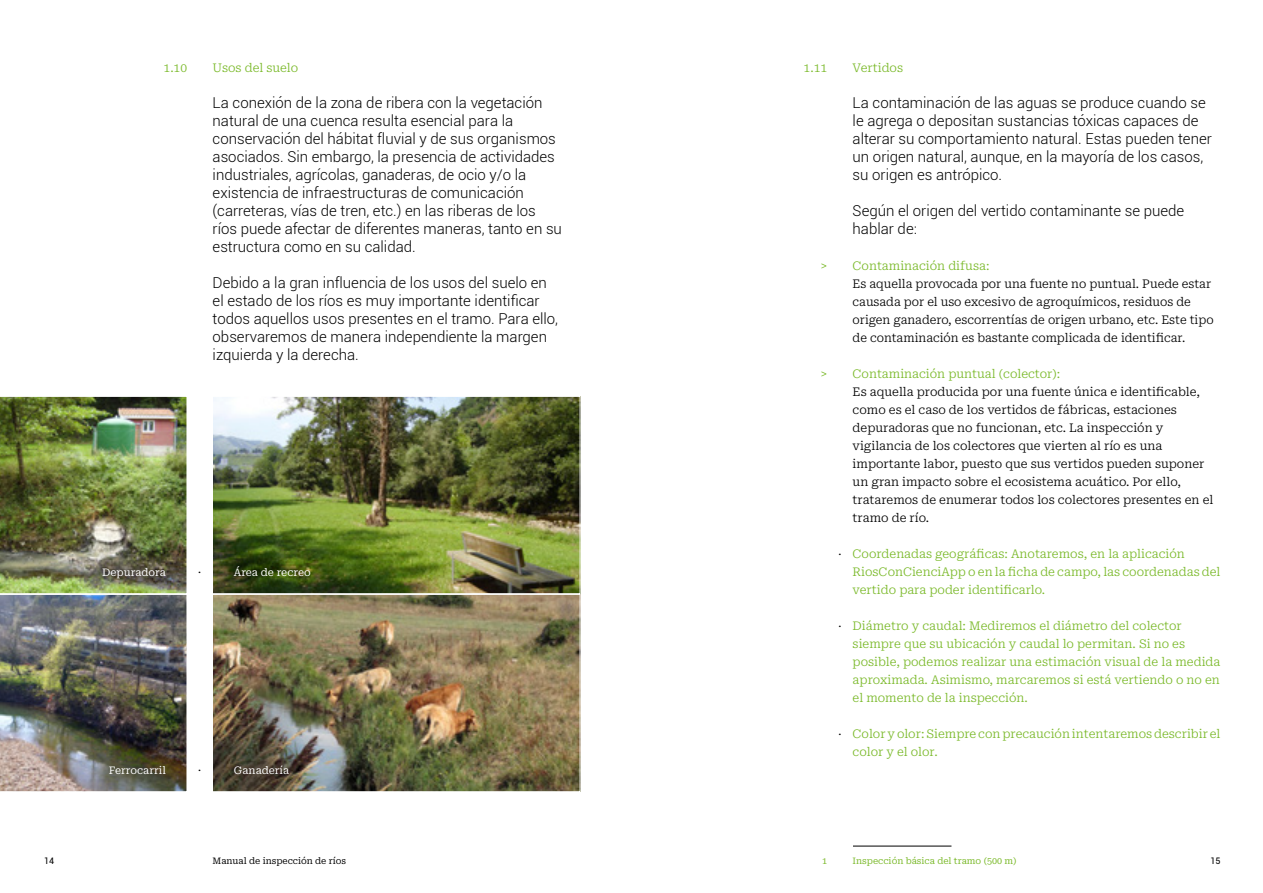
<style>
.page{position:relative;width:1263px;height:893px;background:#fff}
.page>*{position:absolute;margin:0;border:0;box-sizing:border-box;transform-origin:0 0}
.t1{font:300 15px/18px "Roboto";color:#000}
.t2{font:300 12px/18px "Roboto Serif";color:#000}
.t3{font:300 12px/18px "Roboto Serif";color:#7ab929}
.t4{font:10.5px "Roboto Serif";color:#fff}
.t5{font:10.5px "Roboto Serif";color:#000}
.t6{font:9px "Roboto Serif";color:#7ab929}
.t7{font:9px "Roboto Serif";color:#000}
.t8{font:9px "Roboto";color:#000}
</style>
<div class="page">
<img style="left:213px;top:396px;width:368px;height:198px">
<img style="left:213px;top:594px;width:368px;height:198px">
<img style="left:0;top:396px;width:187px;height:396px">
<hr style="left:853px;top:846px;width:98px;height:1px;background:#000">
<p class="t3" style="left:164px;top:58px;width:25px">1.10</p>
<p class="t3" style="left:213px;top:58px;width:87px">Usos del suelo</p>
<p class="t1" style="left:213px;top:93px;width:351px">La conexión de la zona de ribera con la vegetación natural de una cuenca resulta esencial para la conservación del hábitat fluvial y de sus organismos asociados. Sin embargo, la presencia de actividades industriales, agrícolas, ganaderas, de ocio y/o la existencia de infraestructuras de comunicación (carreteras, vías de tren, etc.) en las riberas de los ríos puede afectar de diferentes maneras, tanto en su estructura como en su calidad.</p>
<p class="t1" style="left:213px;top:273px;width:347px">Debido a la gran influencia de los usos del suelo en el estado de los ríos es muy importante identificar todos aquellos usos presentes en el tramo. Para ello, observaremos de manera independiente la margen izquierda y la derecha.</p>
<p class="t4" style="left:102px;top:563px;width:65px">Depuradora</p>
<p class="t5" style="left:198px;top:563px;width:4px">·</p>
<p class="t4" style="left:234px;top:563px;width:78px">Área de recreo</p>
<p class="t3" style="left:804px;top:58px;width:25px">1.11</p>
<p class="t3" style="left:820px;top:256px;width:8px">&gt;</p>
<p class="t3" style="left:820px;top:364px;width:8px">&gt;</p>
<p class="t5" style="left:838px;top:545px;width:4px">·</p>
<p class="t5" style="left:838px;top:617px;width:4px">·</p>
<p class="t5" style="left:838px;top:725px;width:4px">·</p>
<p class="t3" style="left:853px;top:58px;width:52px">Vertidos</p>
<p class="t1" style="left:853px;top:93px;width:361px">La contaminación de las aguas se produce cuando se le agrega o depositan sustancias tóxicas capaces de alterar su comportamiento natural. Estas pueden tener un origen natural, aunque, en la mayoría de los casos, su origen es antrópico.</p>
<p class="t1" style="left:853px;top:201px;width:333px">Según el origen del vertido contaminante se puede hablar de:</p>
<p class="t3" style="left:853px;top:256px;width:138px">Contaminación difusa:</p>
<p class="t2" style="left:853px;top:274px;width:363px">Es aquella provocada por una fuente no puntual. Puede estar causada por el uso excesivo de agroquímicos, residuos de origen ganadero, escorrentías de origen urbano, etc. Este tipo de contaminación es bastante complicada de identificar.</p>
<p class="t3" style="left:853px;top:364px;width:209px">Contaminación puntual (colector):</p>
<p class="t2" style="left:853px;top:382px;width:362px">Es aquella producida por una fuente única e identificable, como es el caso de los vertidos de fábricas, estaciones depuradoras que no funcionan, etc. La inspección y vigilancia de los colectores que vierten al río es una importante labor, puesto que sus vertidos pueden suponer un gran impacto sobre el ecosistema acuático. Por ello, trataremos de enumerar todos los colectores presentes en el tramo de río.</p>
<p class="t3" style="left:853px;top:544px;width:369px">Coordenadas geográficas: Anotaremos, en la aplicación<br>RiosConCienciApp o en la ficha de campo, las coordenadas del vertido para poder identificarlo.</p>
<p class="t3" style="left:853px;top:616px;width:369px">Diámetro y caudal: Mediremos el diámetro del colector siempre que su ubicación y caudal lo permitan. Si no es posible, podemos realizar una estimación visual de la medida aproximada. Asimismo, marcaremos si está vertiendo o no en el momento de la inspección.</p>
<p class="t3" style="left:853px;top:724px;width:369px">Color y olor: Siempre con precaución intentaremos describir el color y el olor.</p>
<p class="t4" style="left:109px;top:761px;width:59px">Ferrocarril</p>
<p class="t5" style="left:198px;top:761px;width:4px">·</p>
<p class="t4" style="left:234px;top:761px;width:57px">Ganadería</p>
<p class="t8" style="left:44px;top:854px;width:12px">14</p>
<p class="t7" style="left:213px;top:853px;width:135px">Manual de inspección de ríos</p>
<p class="t8" style="left:1210px;top:854px;width:12px">15</p>
<p class="t6" style="left:822px;top:853px;width:7px">1</p>
<p class="t6" style="left:853px;top:853px;width:165px">Inspección básica del tramo (500 m)</p>
</div>
